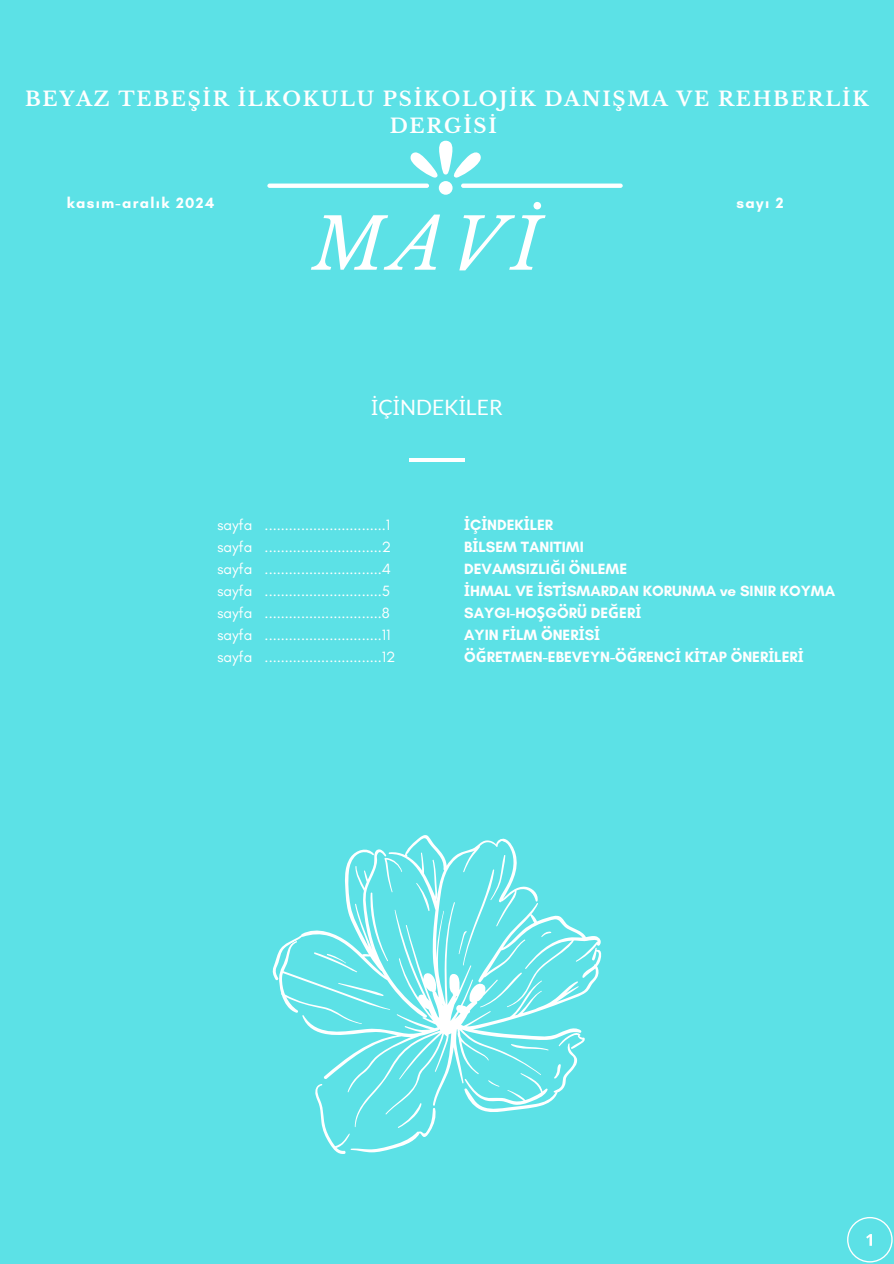
<style>
.page{position:relative;width:894px;height:1264px;background:#fff}
.page>*{position:absolute;margin:0;border:0;box-sizing:border-box;transform-origin:0 0}
.t1{font:italic 70.65px "Libre Baskerville";color:#fff}
.t2{font:21.15px "Lato";color:#fff}
.t3{font:700 19.8px/27px "Libre Baskerville";letter-spacing:.09em;color:#fff;text-align:center}
.t4{font:15.15px/21.9px "Glacial Indifference";color:#fff}
.t5{font:700 15.15px/21.9px "Glacial Indifference";color:#fff}
.t6{font:700 15.15px "Glacial Indifference";letter-spacing:.09em;color:#fff}
.s1{font-family:"Noto Sans"}
</style>
<div class="page">
<div style="left:0;top:0;width:893px;height:1263px;background:#5ce1e6"></div>
<hr style="left:409px;top:458px;width:55px;height:3px;background:#fff">
<div style="left:438px;top:181px;width:14px;height:14px;background:#fff;border-radius:50%"></div>
<svg style="left:410px;top:141px;width:71px;height:37px"></svg>
<div style="left:267px;top:183px;width:162px;height:5px;background:#fff;border-radius:2px"></div>
<div style="left:461px;top:183px;width:161px;height:5px;background:#fff;border-radius:2px"></div>
<svg style="left:273px;top:835px;width:328px;height:318px"></svg>
<svg style="left:847px;top:1217px;width:45px;height:45px"></svg>
<h3 class="t3" style="left:25px;top:86px;width:844px">BEYAZ TEBEŞİR İLKOKULU PSİKOLOJİK DANIŞMA VE REHBERLİK<br>DERGİSİ</h3>
<p class="t6" style="left:67px;top:193px;width:149px">kasım-aralık 2024</p>
<p class="t5" style="left:736px;top:191px;width:49px">sayı 2</p>
<h1 class="t1" style="left:312px;top:201px;width:229px">MAVİ</h1>
<h2 class="t2" style="left:371px;top:395px;width:133px"><span class="s1">İ</span>Ç<span class="s1">İ</span>NDEK<span class="s1">İ</span>LER</h2>
<p class="t4" style="left:217px;top:514px;width:180px">sayfa ..............................1 sayfa .............................2 sayfa .............................4 sayfa .............................5 sayfa .............................8 sayfa .............................11 sayfa .............................12</p>
<p class="t5" style="left:464px;top:514px;width:372px"><span class="s1">İ</span>Ç<span class="s1">İ</span>NDEK<span class="s1">İ</span>LER<br>B<span class="s1">İ</span>LSEM TANITIMI<br>DEVAMSIZLI<span class="s1">Ğ</span>I ÖNLEME<br><span class="s1">İ</span>HMAL VE <span class="s1">İ</span>ST<span class="s1">İ</span>SMARDAN KORUNMA ve SINIR KOYMA<br>SAYGI-HO<span class="s1">Ş</span>GÖRÜ DE<span class="s1">Ğ</span>ER<span class="s1">İ<br></span>AYIN F<span class="s1">İ</span>LM ÖNER<span class="s1">İ</span>S<span class="s1">İ<br></span>Ö<span class="s1">Ğ</span>RETMEN-EBEVEYN-Ö<span class="s1">Ğ</span>RENC<span class="s1">İ</span> K<span class="s1">İ</span>TAP ÖNER<span class="s1">İ</span>LER<span class="s1">İ</span></p>
</div>
